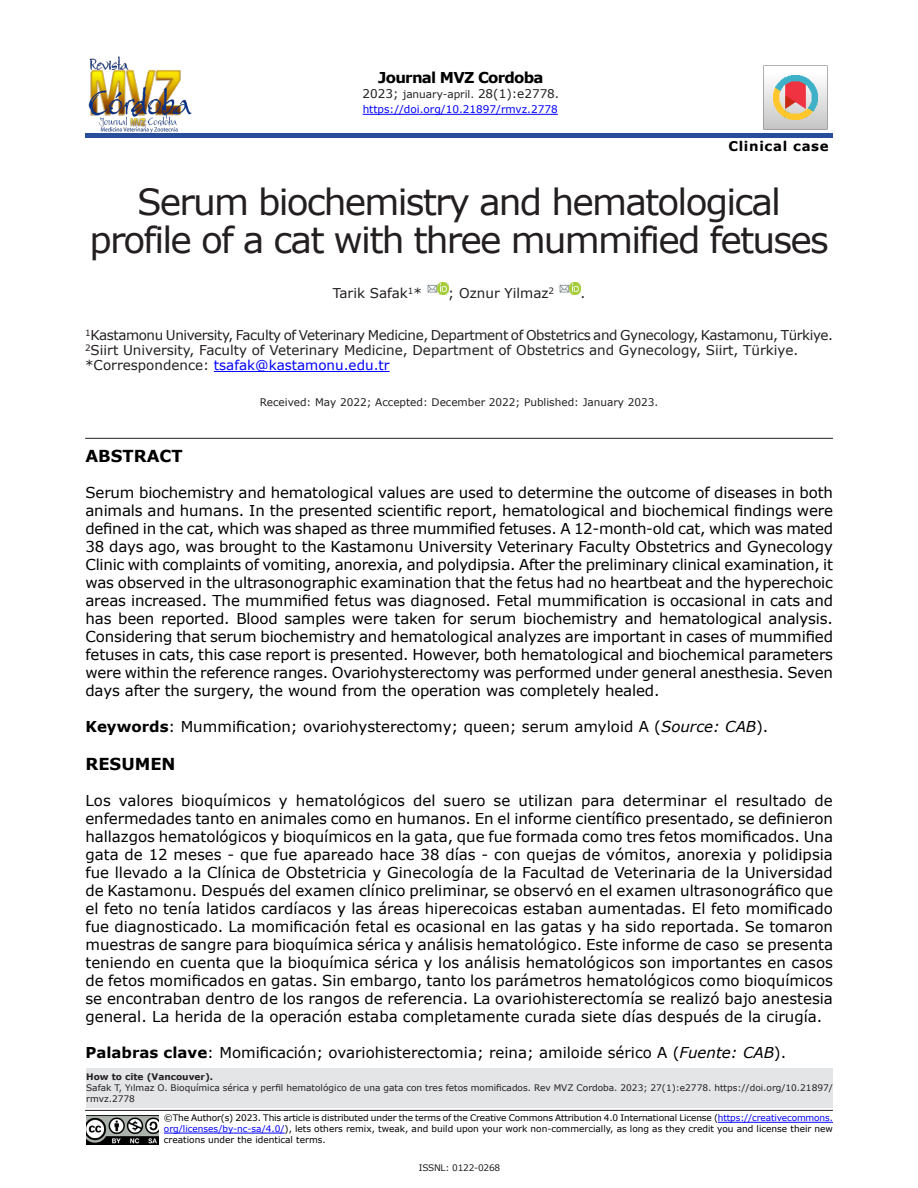
<style>
.page{position:relative;width:918px;height:1188px;background:#fff}
.page>*{position:absolute;margin:0;border:0;box-sizing:border-box;transform-origin:0 0}
.T1{font:36px/37.5px "Verdana";letter-spacing:-.05em;color:#231f20;text-align:center}
.t1{font:700 16.5px "Verdana";color:#000}
.t2{font:15px/18px "Verdana";color:#000;text-align:justify}
.t3{font:700 15px "Verdana";letter-spacing:-.05em;color:#000}
.Filiación{font:13.5px "Verdana";letter-spacing:-.03em;color:#231f20}
.Filiación-2{font:13.5px "Verdana";color:#231f20}
.Filiación-3{font:13.5px "Verdana";color:#00f}
.Autores{font:13.5px "Verdana";color:#231f20}
.t4{font:700 13.35px "Verdana";letter-spacing:.05em;color:#000}
.t5{font:12px "Verdana";color:#231f20}
.Recibido{font:10.5px "Verdana";color:#231f20}
.t6{font:10.5px "Verdana";color:#00f}
.t7{font:9px/10.8px "Verdana";color:#000;text-align:justify}
.t8{font:9px/10.8px "Verdana";color:#231f20}
.t9{font:700 9px "Verdana";color:#231f20}
.t10{font:9px "Verdana";letter-spacing:-.025em;color:#231f20}
.s1{font-size:10.5px}
.s2{color:#231f20}
.s3{font-weight:700}
.s4{font-style:italic}
.s5{color:#00f}
</style>
<div class="page">
<hr style="left:85px;top:1110px;width:748px;height:1px;background:#231f20">
<div style="left:86px;top:1068px;width:747px;height:39px;background:#e4e5e7"></div>
<hr style="left:85px;top:134px;width:748px;height:4px;background:#274d9b">
<hr style="left:363px;top:114px;width:195px;height:1px;background:#00f">
<hr style="left:718px;top:1122px;width:115px;height:1px;background:#00f">
<hr style="left:164px;top:1133px;width:121px;height:1px;background:#00f">
<img style="left:86px;top:1116px;width:73px;height:29px">
<img style="left:85px;top:56px;width:110px;height:78px">
<img style="left:764px;top:66px;width:64px;height:64px">
<hr style="left:214px;top:371px;width:176px;height:1px;background:#00f">
<svg style="left:427px;top:283px;width:22px;height:11px"></svg>
<svg style="left:559px;top:283px;width:22px;height:11px"></svg>
<hr style="left:85px;top:438px;width:748px;height:1px;background:#231f20">
<p class="t3" style="left:378px;top:66px;width:167px">Journal MVZ Cordoba</p>
<p class="t5" style="left:363px;top:85px;width:198px">2023; <span class="s1">january-april.</span> 28(1):e2778.</p>
<p class="t6" style="left:363px;top:102px;width:197px">https://doi.org/10.21897/rmvz.2778</p>
<p class="t4" style="left:728px;top:137px;width:102px">Clinical case</p>
<p class="T1" style="left:89px;top:183px;width:741px">Serum biochemistry and hematological profile of a cat with three mummified fetuses</p>
<p class="Autores" style="left:333px;top:284px;width:91px">Tarik Safak<sup>1</sup>*</p>
<p class="Autores" style="left:448px;top:284px;width:107px">; Oznur Yilmaz<sup>2</sup></p>
<p class="Autores" style="left:580px;top:284px;width:6px">.</p>
<p class="Filiación" style="left:85px;top:326px;width:750px"><sup>1</sup>Kastamonu University, Faculty of Veterinary Medicine, Department of Obstetrics and Gynecology, Kastamonu, Türkiye.</p>
<p class="Filiación-2" style="left:85px;top:341px;width:715px"><sup>2</sup>Siirt University, Faculty of Veterinary Medicine, Department of Obstetrics and Gynecology, Siirt, Türkiye.</p>
<p class="Filiación-3" style="left:85px;top:356px;width:306px"><span class="s2">*Correspondence:</span> tsafak@kastamonu.edu.tr</p>
<p class="Recibido" style="left:260px;top:395px;width:400px">Received: May 2022; Accepted: December 2022; Published: January 2023.</p>
<p class="t1" style="left:85px;top:444px;width:99px">ABSTRACT</p>
<p class="t2" style="left:85px;top:483px;width:749px">Serum biochemistry and hematological values are used to determine the outcome of diseases in both animals and humans. In the presented scientific report, hematological and biochemical findings were defined in the cat, which was shaped as three mummified fetuses. A 12-month-old cat, which was mated 38 days ago, was brought to the Kastamonu University Veterinary Faculty Obstetrics and Gynecology Clinic with complaints of vomiting, anorexia, and polydipsia. After the preliminary clinical examination, it was observed in the ultrasonographic examination that the fetus had no heartbeat and the hyperechoic areas increased. The mummified fetus was diagnosed. Fetal mummification is occasional in cats and has been reported. Blood samples were taken for serum biochemistry and hematological analysis.<br>Considering that serum biochemistry and hematological analyzes are important in cases of mummified fetuses in cats, this case report is presented. However, both hematological and biochemical parameters were within the reference ranges. Ovariohysterectomy was performed under general anesthesia. Seven days after the surgery, the wound from the operation was completely healed.</p>
<p class="t2" style="left:85px;top:717px;width:684px"><span class="s3">Keywords</span>: Mummification; ovariohysterectomy; queen; serum amyloid A (<span class="s4">Source: CAB</span>).</p>
<p class="t1" style="left:85px;top:752px;width:92px">RESUMEN</p>
<p class="t2" style="left:85px;top:791px;width:749px">Los valores bioquímicos y hematológicos del suero se utilizan para determinar el resultado de enfermedades tanto en animales como en humanos. En el informe científico presentado, se definieron hallazgos hematológicos y bioquímicos en la gata, que fue formada como tres fetos momificados. Una gata de 12 meses - que fue apareado hace 38 días - con quejas de vómitos, anorexia y polidipsia fue llevado a la Clínica de Obstetricia y Ginecología de la Facultad de Veterinaria de la Universidad de Kastamonu. Después del examen clínico preliminar, se observó en el examen ultrasonográfico que el feto no tenía latidos cardíacos y las áreas hiperecoicas estaban aumentadas. El feto momificado fue diagnosticado. La momificación fetal es ocasional en las gatas y ha sido reportada. Se tomaron muestras de sangre para bioquímica sérica y análisis hematológico. Este informe de caso se presenta teniendo en cuenta que la bioquímica sérica y los análisis hematológicos son importantes en casos de fetos momificados en gatas. Sin embargo, tanto los parámetros hematológicos como bioquímicos se encontraban dentro de los rangos de referencia. La ovariohisterectomía se realizó bajo anestesia general. La herida de la operación estaba completamente curada siete días después de la cirugía.</p>
<p class="t2" style="left:85px;top:1043px;width:702px"><span class="s3">Palabras clave</span>: Momificación; ovariohisterectomia; reina; amiloide sérico A (<span class="s4">Fuente: CAB</span>).</p>
<p class="t9" style="left:86px;top:1071px;width:128px">How to cite (Vancouver).</p>
<p class="t8" style="left:86px;top:1082px;width:748px">Safak T, Yılmaz O. Bioquímica sérica y perfil hematológico de una gata con tres fetos momificados. Rev MVZ Cordoba. 2023; 27(1):e2778. https://doi.org/10.21897/ rmvz.2778</p>
<p class="t7" style="left:164px;top:1113px;width:671px">©The Author(s) 2023. This article is distributed under the terms of the Creative Commons Attribution 4.0 International License (<span class="s5">https://creativecommons. org/licenses/by-nc-sa/4.0/</span>), lets others remix, tweak, and build upon your work non-commercially, as long as they credit you and license their new creations under the identical terms.</p>
<p class="t10" style="left:419px;top:1161px;width:83px">ISSNL: 0122-0268</p>
</div>
